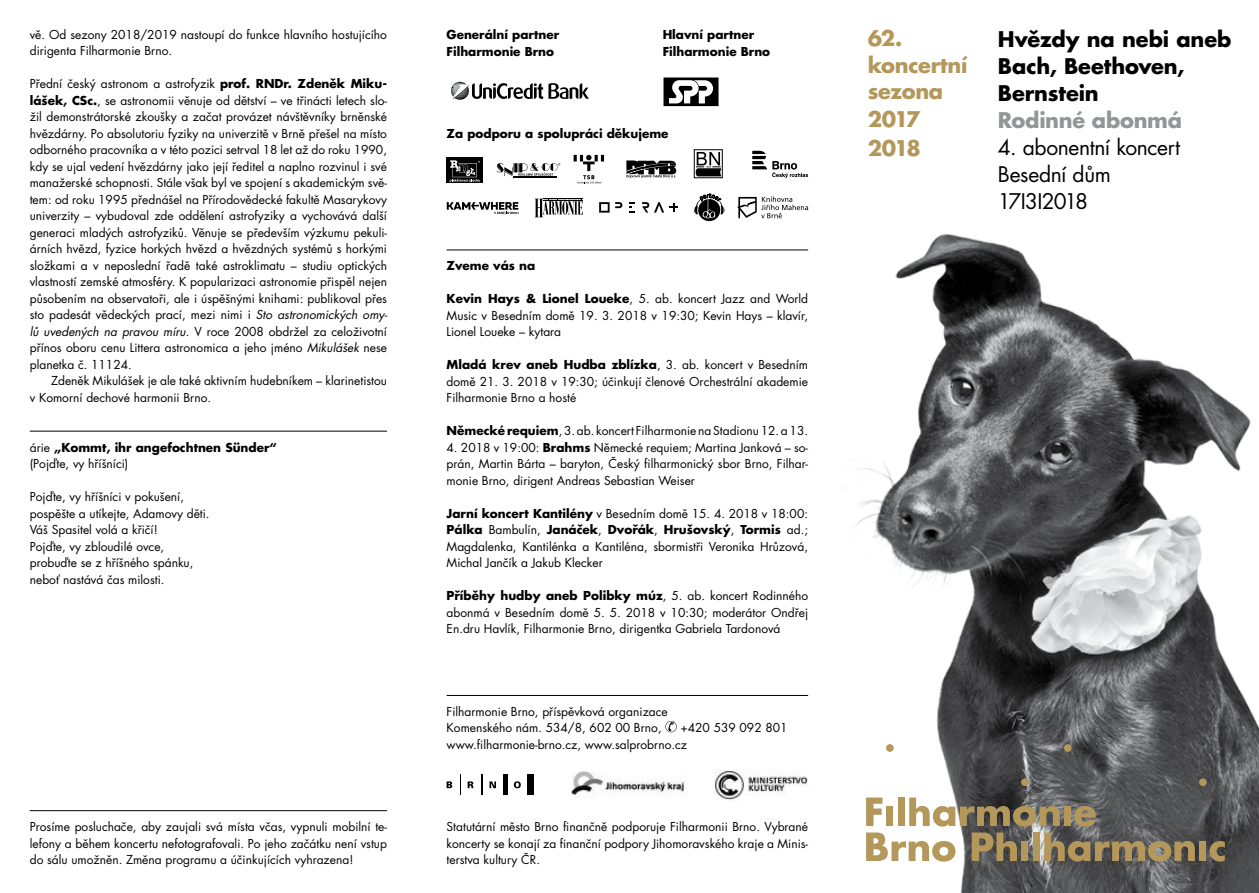
<style>
.page{position:relative;width:1259px;height:893px;background:#fff}
.page>*{position:absolute;margin:0;border:0;box-sizing:border-box;transform-origin:0 0}
.t1{font:700 21px/27px "Futura CE";letter-spacing:-.005em;color:#000}
.t2{font:21px/27px "Futura CE";letter-spacing:-.02em;color:#000}
.t3{font:700 21px/26.2px "Futura CE";letter-spacing:-.02em;color:#b4975a}
.t4{font:700 21px "Futura CE";letter-spacing:-.015em;color:#939598}
.t5{font:700 21px/28.5px "Futura CE";letter-spacing:-.095em;color:#b4975a}
.t6{font:12px/16.5px "Futura CE";color:#000;text-align:justify}
.t7{font:700 12px/16.5px "Futura CE";color:#000}
.s1{font-weight:700}
.s2{font-style:italic}
.s3{font-weight:400}
</style>
<div class="page">
<img style="left:855px;top:233px;width:404px;height:660px">
<div style="left:886px;top:744px;width:7px;height:8px;background:#b4975a;border-radius:50%"></div>
<div style="left:1064px;top:744px;width:7px;height:8px;background:#b4975a;border-radius:50%"></div>
<div style="left:1021px;top:778px;width:7px;height:8px;background:#b4975a;border-radius:50%"></div>
<svg style="left:866px;top:797px;width:329px;height:65px;background:#938975"></svg>
<div style="left:1199px;top:778px;width:7px;height:8px;background:#b4975a;border-radius:50%"></div>
<div style="left:1199px;top:842px;width:7px;height:19px;background:#b4975a"></div>
<svg style="left:1209px;top:841px;width:15px;height:21px"></svg>
<img style="left:571px;top:772px;width:114px;height:26px">
<svg style="left:663px;top:78px;width:55px;height:28px"></svg>
<hr style="left:513px;top:176px;width:44px;height:1px;background:#000">
<hr style="left:513px;top:177px;width:44px;height:1px;background:#000">
<svg style="left:496px;top:163px;width:64px;height:13px"></svg>
<svg style="left:573px;top:155px;width:31px;height:28px"></svg>
<div style="left:446px;top:157px;width:37px;height:26px;background:#000"></div>
<svg style="left:450px;top:160px;width:30px;height:22px"></svg>
<svg style="left:752px;top:151px;width:56px;height:27px"></svg>
<svg style="left:447px;top:202px;width:71px;height:12px"></svg>
<svg style="left:535px;top:199px;width:48px;height:18px"></svg>
<hr style="left:543px;top:201px;width:39px;height:1px;background:#000">
<hr style="left:543px;top:199px;width:39px;height:1px;background:#000">
<svg style="left:599px;top:202px;width:10px;height:11px"></svg>
<svg style="left:615px;top:202px;width:7px;height:6px"></svg>
<svg style="left:629px;top:202px;width:6px;height:11px"></svg>
<svg style="left:642px;top:202px;width:36px;height:11px"></svg>
<svg style="left:694px;top:193px;width:30px;height:28px"></svg>
<svg style="left:626px;top:160px;width:50px;height:18px"></svg>
<div style="left:694px;top:150px;width:28px;height:28px;border:1px solid #000"></div>
<svg style="left:696px;top:152px;width:25px;height:24px"></svg>
<svg style="left:737px;top:196px;width:71px;height:22px"></svg>
<svg style="left:460px;top:775px;width:1px;height:20px"></svg>
<svg style="left:481px;top:775px;width:1px;height:20px"></svg>
<hr style="left:503px;top:775px;width:4px;height:20px;background:#000">
<div style="left:527px;top:775px;width:7px;height:20px;background:#000"></div>
<svg style="left:514px;top:781px;width:7px;height:7px"></svg>
<svg style="left:489px;top:781px;width:7px;height:7px"></svg>
<svg style="left:468px;top:781px;width:5px;height:7px"></svg>
<svg style="left:446px;top:781px;width:6px;height:7px"></svg>
<svg style="left:451px;top:82px;width:138px;height:18px"></svg>
<img style="left:714px;top:770px;width:94px;height:31px">
<hr style="left:446px;top:250px;width:362px;height:1px;background:#000">
<hr style="left:446px;top:695px;width:362px;height:1px;background:#000">
<svg style="left:665px;top:721px;width:12px;height:11px"></svg>
<hr style="left:30px;top:431px;width:357px;height:1px;background:#000">
<hr style="left:30px;top:810px;width:357px;height:1px;background:#000">
<p class="t6" style="left:30px;top:27px;width:359px">vě. Od sezony 2018/2019 nastoupí do funkce hlavního hostujícího dirigenta Filharmonie Brno.</p>
<p class="t6" style="left:30px;top:76px;width:359px">Přední český astronom a astrofyzik <span class="s1">prof. RNDr. Zdeněk Miku&shy;lášek, CSc.</span>, se astronomii věnuje od dětství – ve třinácti letech slo&shy;žil demonstrátorské zkoušky a začat provázet návštěvníky brněnské hvězdárny. Po absolutoriu fyziky na univerzitě v Brně přešel na místo odborného pracovníka a v této pozici setrval 18 let až do roku 1990, kdy se ujal vedení hvězdárny jako její ředitel a naplno rozvinul i své manažerské schopnosti. Stále však byl ve spojení s akademickým svě&shy;tem: od roku 1995 přednášel na Přírodovědecké fakultě Masarykovy univerzity – vybudoval zde oddělení astrofyziky a vychovává další generaci mladých astrofyziků. Věnuje se především výzkumu pekuli&shy;árních hvězd, fyzice horkých hvězd a hvězdných systémů s horkými složkami a v neposlední řadě také astroklimatu – studiu optických vlastností zemské atmosféry. K popularizaci astronomie přispěl nejen působením na observatoři, ale i úspěšnými knihami: publikoval přes sto padesát vědeckých prací, mezi nimi i <span class="s2">Sto astronomických omy&shy;lů uvedených na pravou míru</span>. V roce 2008 obdržel za celoživotní přínos oboru cenu Littera astronomica a jeho jméno <span class="s2">Mikulášek</span> nese planetka č. 11124.</p>
<p class="t6" style="left:30px;top:373px;width:359px;text-indent:21px">Zdeněk Mikulášek je ale také aktivním hudebníkem – klarinetistou v Komorní dechové harmonii Brno.</p>
<p class="t7" style="left:30px;top:439px;width:249px"><span class="s3">árie</span> „Kommt, ihr angefochtnen Sünder“ <span class="s3">(Pojďte, vy hříšníci)</span></p>
<p class="t6" style="left:30px;top:489px;width:181px;text-align:left">Pojďte, vy hříšníci v pokušení, pospěšte a utíkejte, Adamovy děti.<br>Váš Spasitel volá a křičí!<br>Pojďte, vy zbloudilé ovce, probuďte se z hříšného spánku, neboť nastává čas milosti.</p>
<p class="t6" style="left:30px;top:819px;width:359px">Prosíme posluchače, aby zaujali svá místa včas, vypnuli mobilní te&shy;lefony a během koncertu nefotografovali. Po jeho začátku není vstup do sálu umožněn. Změna programu a účinkujících vyhrazena!</p>
<p class="t7" style="left:446px;top:27px;width:114px">Generální partner</p>
<p class="t7" style="left:662px;top:27px;width:93px">Hlavní partner</p>
<p class="t7" style="left:446px;top:43px;width:109px">Filharmonie Brno</p>
<p class="t7" style="left:662px;top:43px;width:109px">Filharmonie Brno</p>
<p class="t7" style="left:446px;top:126px;width:223px">Za podporu a spolupráci děkujeme</p>
<p class="t7" style="left:446px;top:258px;width:90px">Zveme vás na</p>
<p class="t6" style="left:446px;top:291px;width:363px"><span class="s1">Kevin Hays &amp; Lionel Loueke</span>, 5. ab. koncert Jazz and World Music v Besedním domě 19. 3. 2018 v 19:30; Kevin Hays – klavír, Lionel Loueke – kytara</p>
<p class="t6" style="left:446px;top:357px;width:363px"><span class="s1">Mladá krev aneb Hudba zblízka</span>, 3. ab. koncert v Besedním domě 21. 3. 2018 v 19:30; účinkují členové Orchestrální akademie Filharmonie Brno a hosté</p>
<p class="t6" style="left:446px;top:423px;width:363px"><span class="s1">Německé requiem</span>, 3. ab. koncert Filharmonie na Stadionu 12. a 13.</p>
<p class="t6" style="left:446px;top:440px;width:363px">4. 2018 v 19:00: <span class="s1">Brahms</span> Německé requiem; Martina Janková – so&shy;prán, Martin Bárta – baryton, Český filharmonický sbor Brno, Filhar&shy;monie Brno, dirigent Andreas Sebastian Weiser</p>
<p class="t6" style="left:446px;top:506px;width:363px"><span class="s1">Jarní koncert Kantilény</span> v Besedním domě 15. 4. 2018 v 18:00:<br><span class="s1">Pálka</span> Bambulín, <span class="s1">Janáček</span>, <span class="s1">Dvořák</span>, <span class="s1">Hrušovský</span>, <span class="s1">Tormis</span> ad.; Magdalenka, Kantilénka a Kantiléna, sbormistři Veronika Hrůzová, Michal Jančík a Jakub Klecker</p>
<p class="t6" style="left:446px;top:588px;width:363px"><span class="s1">Příběhy hudby aneb Polibky múz</span>, 5. ab. koncert Rodinného abonmá v Besedním domě 5. 5. 2018 v 10:30; moderátor Ondřej En.dru Havlík, Filharmonie Brno, dirigentka Gabriela Tardonová</p>
<p class="t6" style="left:446px;top:704px;width:223px">Filharmonie Brno, příspěvková organizace<br>Komenského nám. 534/8, 602 00 Brno,</p>
<p class="t6" style="left:446px;top:720px;width:342px;text-indent:234px">+420 539 092 801 www.filharmonie-brno.cz, www.salprobrno.cz</p>
<p class="t6" style="left:446px;top:819px;width:363px">Statutární město Brno finančně podporuje Filharmonii Brno. Vybrané koncerty se konají za finanční podpory Jihomoravského kraje a Minis&shy;terstva kultury ČR.</p>
<h1 class="t3" style="left:867px;top:25px;width:101px">62. koncertní sezona</h1>
<h1 class="t5" style="left:867px;top:105px;width:55px">2017<br>2018</h1>
<h1 class="t1" style="left:998px;top:26px;width:235px">Hvězdy na nebi aneb<br>Bach, Beethoven,<br>Bernstein</h1>
<h1 class="t4" style="left:998px;top:107px;width:185px">Rodinné abonmá</h1>
<h1 class="t2" style="left:998px;top:135px;width:184px">4. abonentní koncert<br>Besední dům<br>17I3I2018</h1>
</div>
